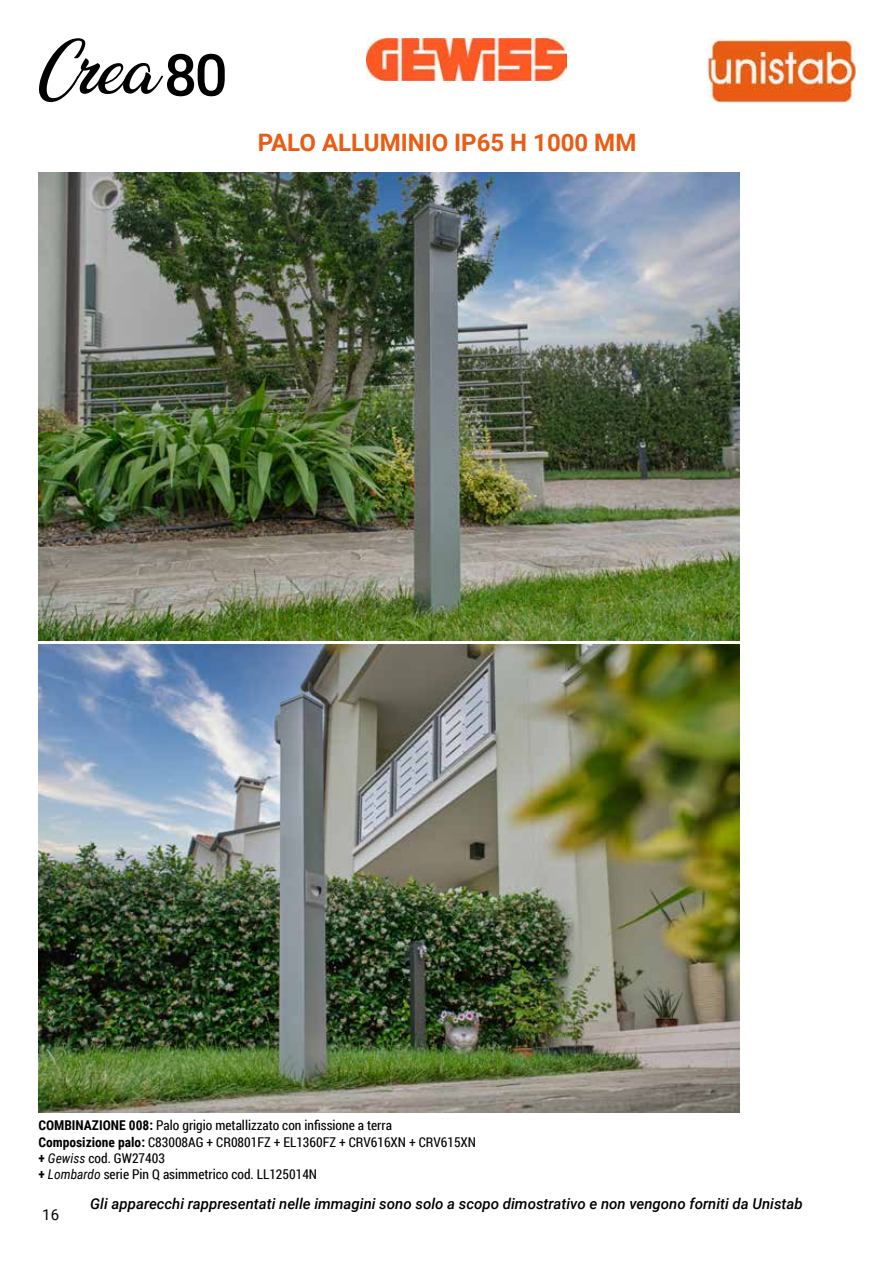
<style>
.page{position:relative;width:893px;height:1263px;background:#fff}
.page>*{position:absolute;margin:0;border:0;box-sizing:border-box;transform-origin:0 0}
.t1{font:700 24px "Roboto";color:#ea5b13}
.t2{font:italic 500 15px "Roboto";color:#000}
.t3{font:15px "Roboto";color:#000}
.t4{font:13.5px/16.2px "Roboto Condensed";color:#000}
.s1{font-weight:700}
.s2{font-style:italic}
</style>
<div class="page">
<img style="left:708px;top:38px;width:147px;height:64px">
<svg style="left:39px;top:38px;width:186px;height:64px"></svg>
<img style="left:38px;top:172px;width:702px;height:468px">
<img style="left:38px;top:644px;width:702px;height:468px">
<img style="left:367px;top:38px;width:199px;height:43px">
<h1 class="t1" style="left:258px;top:126px;width:380px">PALO ALLUMINIO IP65 H 1000 MM</h1>
<p class="t4" style="left:38px;top:1117px;width:439px"><span class="s1">COMBINAZIONE 008:</span> Palo grigio metallizzato con infissione a terra<br><span class="s1">Composizione palo:</span> C83008AG + CR0801FZ + EL1360FZ + CRV616XN + CRV615XN <span class="s1">+</span> <span class="s2">Gewiss</span> cod. GW27403<br><span class="s1">+</span> <span class="s2">Lombardo</span> serie Pin Q asimmetrico cod. LL125014N</p>
<p class="t3" style="left:42px;top:1204px;width:18px">16</p>
<p class="t2" style="left:90px;top:1193px;width:714px">Gli apparecchi rappresentati nelle immagini sono solo a scopo dimostrativo e non vengono forniti da Unistab</p>
</div>
